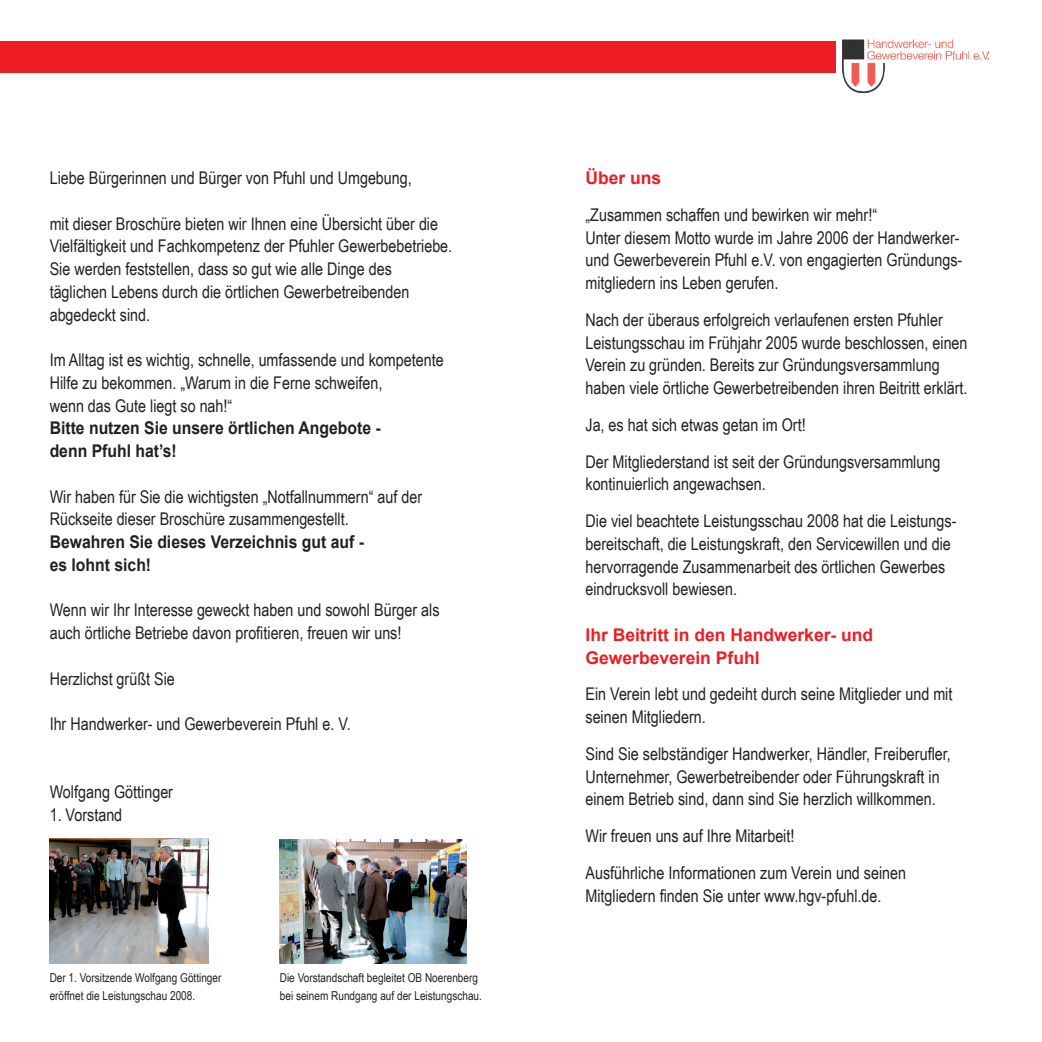
<style>
.page{position:relative;width:1042px;height:1042px;background:#fff}
.page>*{position:absolute;margin:0;border:0;box-sizing:border-box;transform-origin:0 0}
.t1{font:17.5px/22.8px "Arial Narrow";color:#231f20}
.t2{font:700 17.5px/22.8px "Arial";color:#231f20;scale:.9 1}
.t3{font:700 17.5px/22.8px "Arial";color:#ee1d23}
.t4{font:12.25px/17.5px "Arial Narrow";color:#231f20}
</style>
<div class="page">
<img style="left:842px;top:39px;width:147px;height:54px">
<div style="left:0;top:41px;width:835px;height:32px;background:#ee1d23"></div>
<img style="left:50px;top:839px;width:158px;height:125px">
<img style="left:280px;top:839px;width:186px;height:124px">
<p class="t1" style="left:50px;top:166px;width:364px">Liebe Bürgerinnen und Bürger von Pfuhl und Umgebung,</p>
<p class="t1" style="left:50px;top:211px;width:404px">mit dieser Broschüre bieten wir Ihnen eine Übersicht über die Vielfältigkeit und Fachkompetenz der Pfuhler Gewerbebetriebe.<br>Sie werden feststellen, dass so gut wie alle Dinge des täglichen Lebens durch die örtlichen Gewerbetreibenden abgedeckt sind.</p>
<p class="t1" style="left:50px;top:348px;width:396px">Im Alltag ist es wichtig, schnelle, umfassende und kompetente<br>Hilfe zu bekommen. „Warum in die Ferne schweifen,<br>wenn das Gute liegt so nah!“</p>
<p class="t2" style="left:50px;top:417px;width:369px">Bitte nutzen Sie unsere örtlichen Angebote - denn Pfuhl hat’s!</p>
<p class="t1" style="left:50px;top:484px;width:374px">Wir haben für Sie die wichtigsten „Notfallnummern“ auf der<br>Rückseite dieser Broschüre zusammengestellt.</p>
<p class="t2" style="left:50px;top:531px;width:351px">Bewahren Sie dieses Verzeichnis gut auf - es lohnt sich!</p>
<p class="t1" style="left:50px;top:598px;width:391px">Wenn wir Ihr Interesse geweckt haben und sowohl Bürger als auch örtliche Betriebe davon profitieren, freuen wir uns!</p>
<p class="t1" style="left:50px;top:666px;width:127px">Herzlichst grüßt Sie</p>
<p class="t1" style="left:50px;top:712px;width:303px">Ihr Handwerker- und Gewerbeverein Pfuhl e. V.</p>
<p class="t1" style="left:50px;top:780px;width:125px">Wolfgang Göttinger</p>
<p class="t1" style="left:50px;top:803px;width:74px">1. Vorstand</p>
<p class="t4" style="left:50px;top:969px;width:173px">Der 1. Vorsitzende Wolfgang Göttinger eröffnet die Leistungschau 2008.</p>
<p class="t4" style="left:280px;top:969px;width:204px">Die Vorstandschaft begleitet OB Noerenberg bei seinem Rundgang auf der Leistungschau.</p>
<p class="t3" style="left:585px;top:167px;width:77px">Über uns</p>
<p class="t1" style="left:585px;top:203px;width:378px">„Zusammen schaffen und bewirken wir mehr!“<br>Unter diesem Motto wurde im Jahre 2006 der Handwerker&shy;und Gewerbeverein Pfuhl e.V. von engagierten Gründungs&shy;mitgliedern ins Leben gerufen.</p>
<p class="t1" style="left:585px;top:308px;width:384px">Nach der überaus erfolgreich verlaufenen ersten Pfuhler Leistungsschau im Frühjahr 2005 wurde beschlossen, einen Verein zu gründen. Bereits zur Gründungsversammlung haben viele örtliche Gewerbetreibenden ihren Beitritt erklärt.</p>
<p class="t1" style="left:585px;top:406px;width:356px;line-height:36.8px">Ja, es hat sich etwas getan im Ort!<br>Der Mitgliederstand ist seit der Gründungsversammlung</p>
<p class="t1" style="left:585px;top:465px;width:372px;line-height:36.8px">kontinuierlich angewachsen.<br>Die viel beachtete Leistungsschau 2008 hat die Leistungs-</p>
<p class="t1" style="left:585px;top:532px;width:367px">bereitschaft, die Leistungskraft, den Servicewillen und die hervorragende Zusammenarbeit des örtlichen Gewerbes eindrucksvoll bewiesen.</p>
<p class="t3" style="left:585px;top:624px;width:289px">Ihr Beitritt in den Handwerker- und<br>Gewerbeverein Pfuhl</p>
<p class="t1" style="left:585px;top:682px;width:368px">Ein Verein lebt und gedeiht durch seine Mitglieder und mit seinen Mitgliedern.</p>
<p class="t1" style="left:585px;top:742px;width:367px">Sind Sie selbständiger Handwerker, Händler, Freiberufler,<br>Unternehmer, Gewerbetreibender oder Führungskraft in einem Betrieb sind, dann sind Sie herzlich willkommen.</p>
<p class="t1" style="left:585px;top:817px;width:322px;line-height:36.8px">Wir freuen uns auf Ihre Mitarbeit!<br>Ausführliche Informationen zum Verein und seinen</p>
<p class="t1" style="left:585px;top:883px;width:297px">Mitgliedern finden Sie unter www.hgv-pfuhl.de.</p>
</div>
